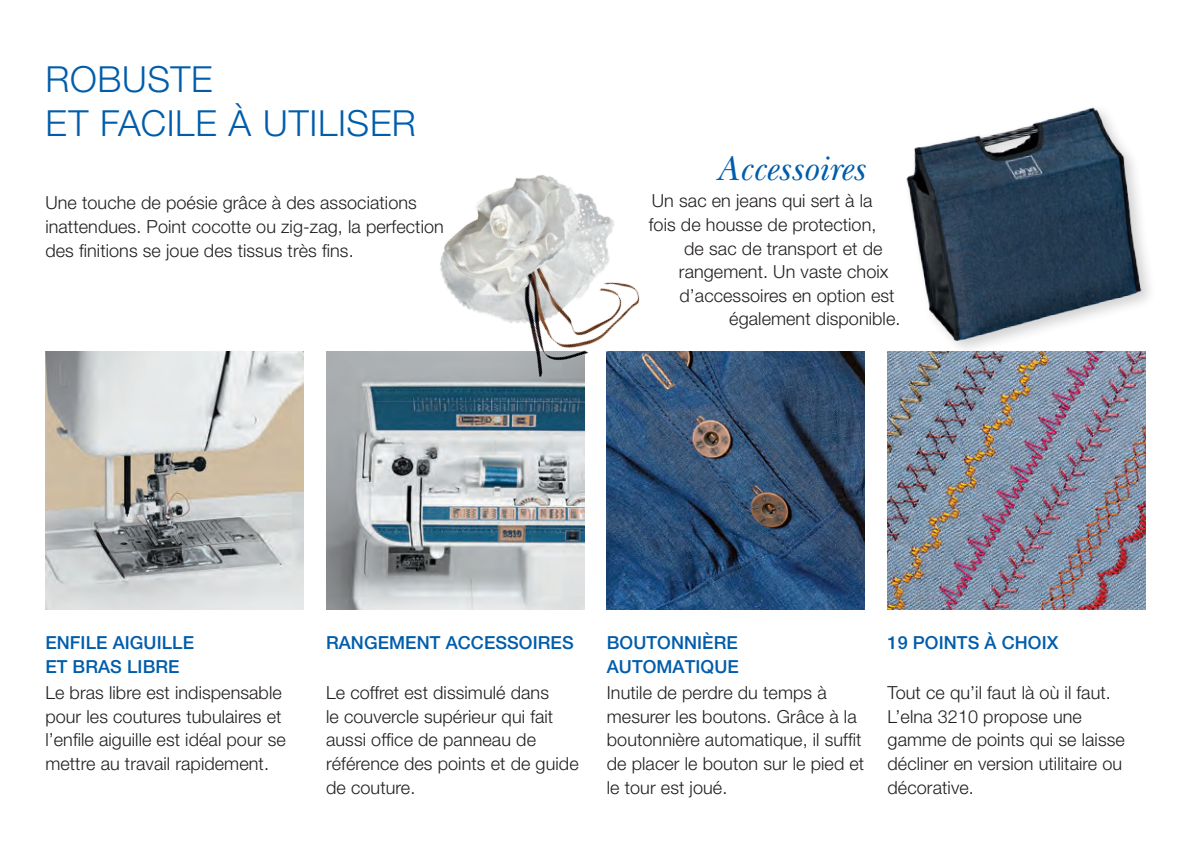
<style>
.page{position:relative;width:1191px;height:842px;background:#fff}
.page>*{position:absolute;margin:0;border:0;box-sizing:border-box;transform-origin:0 0}
.t1{font:300 36px/44px "Helvetica Neue";letter-spacing:.02em;color:#015dab}
.t2{font:italic 36px "New Baskerville";letter-spacing:.005em;color:#015dab}
.t3{font:300 18px/23.6px "Helvetica Neue";letter-spacing:.005em;color:#231f20}
.t4{font:500 18px/23.6px "Helvetica Neue";letter-spacing:.005em;color:#015dab}
</style>
<div class="page">
<img style="left:326px;top:351px;width:258px;height:258px">
<img style="left:45px;top:351px;width:258px;height:258px">
<img style="left:607px;top:351px;width:258px;height:258px">
<img style="left:887px;top:351px;width:258px;height:258px">
<img style="left:890px;top:107px;width:260px;height:251px">
<img style="left:407px;top:175px;width:258px;height:202px">
<h1 class="t1" style="left:45px;top:57px;width:372px">robuste<br>et fac ile à utiliser</h1>
<p class="t3" style="left:45px;top:191px;width:400px">Une touche de poésie grâce à des associations inattendues. Point cocotte ou zig-zag, la perfection des finitions se joue des tissus très fins.</p>
<h1 class="t2" style="left:715px;top:147px;width:150px">Accessoires</h1>
<p class="t3" style="left:652px;top:189px;width:222px">Un sac en jeans qui sert à la</p>
<p class="t3" style="left:649px;top:212px;width:229px">fois de housse de protection,</p>
<p class="t3" style="left:684px;top:236px;width:200px">de sac de transport et de</p>
<p class="t3" style="left:679px;top:260px;width:211px">rangement. Un vaste choix</p>
<p class="t3" style="left:679px;top:283px;width:217px">d’accessoires en option est</p>
<p class="t3" style="left:729px;top:307px;width:173px">également disponible.</p>
<p class="t4" style="left:45px;top:631px;width:150px">ENFILE AIGUILLE<br>ET BRAS LIBRE</p>
<p class="t3" style="left:45px;top:680px;width:242px">Le bras libre est indispensable pour les coutures tubulaires et l’enfile aiguille est idéal pour se mettre au travail rapidement.</p>
<p class="t4" style="left:326px;top:631px;width:249px">RANGEMENT ACCESSOIRES</p>
<p class="t3" style="left:326px;top:680px;width:254px">Le coffret est dissimulé dans<br>le couvercle supérieur qui fait aussi office de panneau de référence des points et de guide de couture.</p>
<p class="t4" style="left:607px;top:631px;width:133px">BOUTONNIÈRE<br>AUTOMATIQUE</p>
<p class="t3" style="left:607px;top:680px;width:259px">Inutile de perdre du temps à mesurer les boutons. Grâce à la boutonnière automatique, il suffit de placer le bouton sur le pied et le tour est joué.</p>
<p class="t4" style="left:887px;top:631px;width:172px">19 POINTS À CHOIX</p>
<p class="t3" style="left:887px;top:680px;width:239px">Tout ce qu’il faut là où il faut.<br>L’elna 3210 propose une gamme de points qui se laisse décliner en version utilitaire ou décorative.</p>
</div>
